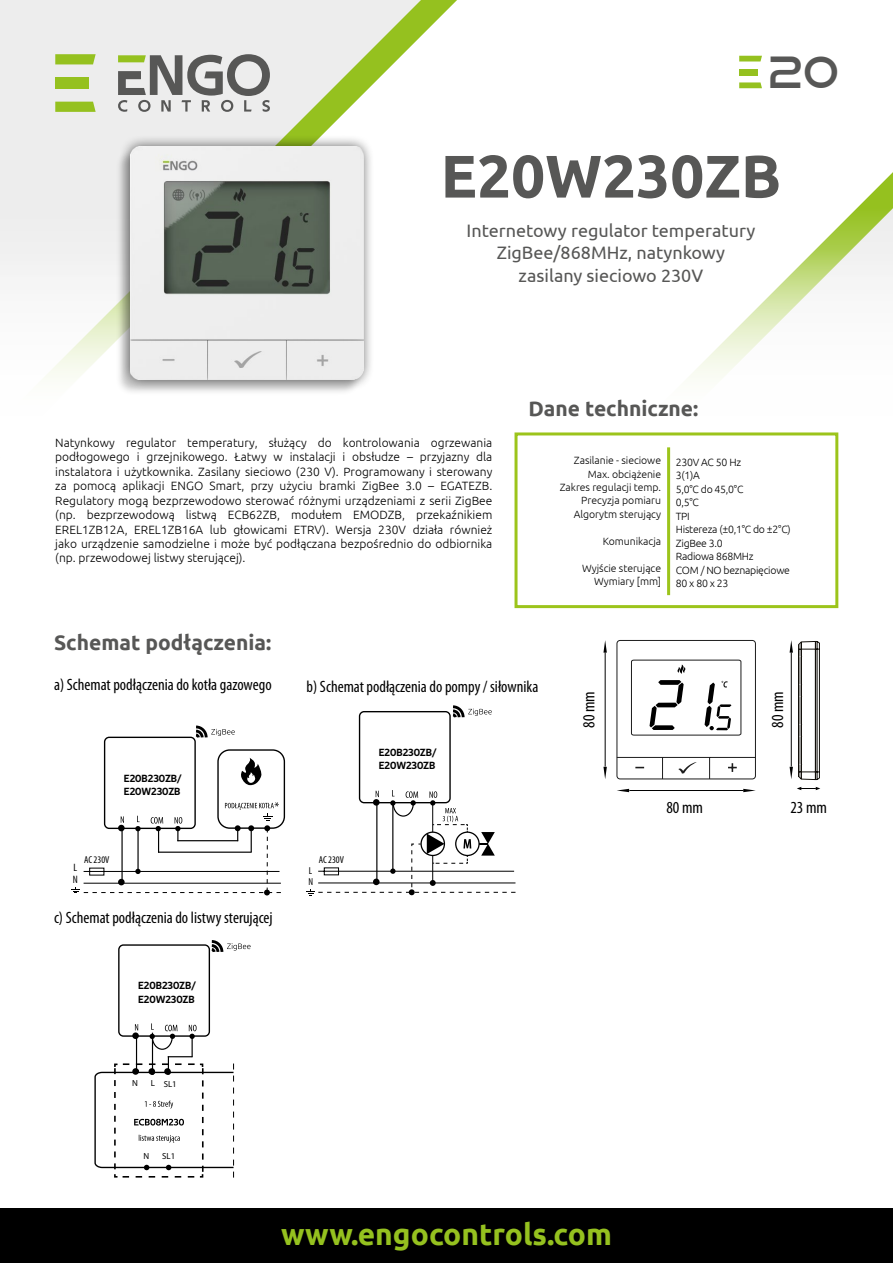
<style>
.page{position:relative;width:893px;height:1263px;background:#fff}
.page>*{position:absolute;margin:0;border:0;box-sizing:border-box;transform-origin:0 0}
.t1{font:700 60px "Ubuntu";color:#575756}
.t2{font:42.9px "Good Times Rg";color:#575756}
.t3{font:700 30px "Ubuntu";color:#95c11f}
.t4{font:700 21px "Ubuntu";color:#575756}
.t5{font:18px/22.5px "Ubuntu";color:#575756;text-align:center}
.t6{font:condensed 16.95px "Myriad Pro";color:#000}
.t7{font:condensed 16.5px "Myriad Pro";color:#000}
.t8{font:300 12px/14.4px "Ubuntu";color:#000;text-align:justify}
.t9{font:condensed 10.8px "Myriad Pro";color:#000}
.t10{font:condensed 10.65px "Myriad Pro";color:#000}
.t11{font:300 10.5px/13.4px "Ubuntu";letter-spacing:-.005em;color:#000;text-align:right}
.t12{font:300 10.5px/13.5px "Ubuntu";letter-spacing:-.025em;color:#000}
.t13{font:10.5px/13.5px "Techna Sans";color:#000}
.t14{font:condensed 10.2px "Myriad Pro";color:#000}
.t15{font:condensed 10.05px "Myriad Pro";color:#000}
.t16{font:8.85px "Myriad Pro";color:#000}
</style>
<div class="page">
<svg style="left:0;top:0;width:427px;height:208px;fill:#ededed"></svg>
<svg style="left:857px;top:183px;width:36px;height:25px"></svg>
<svg style="left:0;top:208px;width:893px;height:249px"></svg>
<div style="left:0;top:249px;width:893px;height:197px;background:#fff"></div>
<svg style="left:118px;top:54px;width:152px;height:58px;background:#b0b1ad"></svg>
<svg style="left:55px;top:54px;width:41px;height:10px"></svg>
<svg style="left:55px;top:102px;width:41px;height:10px"></svg>
<div style="left:55px;top:77px;width:34px;height:12px;background:#95c11f"></div>
<div style="left:514px;top:432px;width:324px;height:176px;border:3px solid #9cc41b"></div>
<hr style="left:667px;top:447px;width:3px;height:148px;background:#9cc41b">
<hr style="left:605px;top:652px;width:1px;height:114px;background:#000">
<hr style="left:629px;top:790px;width:114px;height:1px;background:#000">
<svg style="left:603px;top:640px;width:4px;height:13px"></svg>
<svg style="left:743px;top:789px;width:13px;height:3px"></svg>
<svg style="left:603px;top:767px;width:4px;height:12px"></svg>
<svg style="left:617px;top:789px;width:12px;height:3px"></svg>
<div style="left:0;top:1209px;width:893px;height:54px;background:#000"></div>
<svg style="left:797px;top:787px;width:23px;height:3px"></svg>
<svg style="left:790px;top:640px;width:30px;height:140px"></svg>
<div style="left:115px;top:149px;width:247px;height:247px;background:#000;opacity:.2"></div>
<div style="left:119px;top:135px;width:256px;height:256px;background:#000;opacity:.6"></div>
<img style="left:130px;top:147px;width:233px;height:232px">
<svg style="left:739px;top:56px;width:23px;height:6px"></svg>
<svg style="left:739px;top:82px;width:23px;height:6px"></svg>
<div style="left:739px;top:69px;width:19px;height:6px;background:#95c11f"></div>
<div style="left:104px;top:737px;width:92px;height:92px;border:1px solid #000;border-radius:5px"></div>
<div style="left:217px;top:749px;width:68px;height:80px;border:1px solid #000;border-radius:12px"></div>
<svg style="left:241px;top:758px;width:21px;height:27px"></svg>
<svg style="left:71px;top:802px;width:210px;height:93px"></svg>
<svg style="left:193px;top:725px;width:42px;height:15px"></svg>
<div style="left:118px;top:944px;width:92px;height:93px;border:1px solid #000;border-radius:5px"></div>
<svg style="left:209px;top:940px;width:42px;height:15px"></svg>
<svg style="left:94px;top:1023px;width:141px;height:155px"></svg>
<div style="left:359px;top:711px;width:92px;height:92px;border:1px solid #000;border-radius:5px"></div>
<svg style="left:450px;top:705px;width:42px;height:15px"></svg>
<svg style="left:307px;top:790px;width:208px;height:106px"></svg>
<svg style="left:616px;top:640px;width:140px;height:139px"></svg>
<h2 class="t2" style="left:768px;top:46px;width:73px">20</h2>
<h1 class="t1" style="left:441px;top:140px;width:342px">E20W230ZB</h1>
<h3 class="t5" style="left:467px;top:219px;width:290px">Internetowy regulator temperatury<br>ZigBee/868MHz, natynkowy zasilany sieciowo 230V</h3>
<p class="t8" style="left:55px;top:435px;width:439px">Natynkowy regulator temperatury, służący do kontrolowania ogrzewania podłogowego i grzejnikowego. Łatwy w instalacji i obsłudze – przyjazny dla instalatora i użytkownika. Zasilany sieciowo (230 V). Programowany i sterowany za pomocą aplikacji ENGO Smart, przy użyciu bramki ZigBee 3.0 – EGATEZB.<br>Regulatory mogą bezprzewodowo sterować różnymi urządzeniami z serii ZigBee (np. bezprzewodową listwą ECB62ZB, modułem EMODZB, przekaźnikiem EREL1ZB12A, EREL1ZB16A lub głowicami ETRV). Wersja 230V działa również jako urządzenie samodzielne i może być podłączana bezpośrednio do odbiornika (np. przewodowej listwy sterującej).</p>
<h3 class="t4" style="left:54px;top:630px;width:219px">Schemat podłączenia:</h3>
<h3 class="t4" style="left:528px;top:396px;width:172px">Dane techniczne:</h3>
<p class="t11" style="left:560px;top:454px;width:103px">Zasilanie - sieciowe<br>Max. obciążenie<br>Zakres regulacji temp.<br>Precyzja pomiaru<br>Algorytm sterujący</p>
<p class="t11" style="left:603px;top:534px;width:60px">Komunikacja</p>
<p class="t11" style="left:582px;top:561px;width:80px">Wyjście sterujące<br>Wymiary [mm]</p>
<p class="t12" style="left:676px;top:455px;width:116px">230V AC 50 Hz<br>3(1)A<br>5,0°C do 45,0°C<br>0,5°C<br>TPI<br>Histereza (±0,1°C do ±2°C)<br>ZigBee 3.0<br>Radiowa 868MHz<br>COM / NO beznapięciowe<br>80 x 80 x 23</p>
<h3 class="t7" style="left:54px;top:675px;width:219px">a) Schemat podłączenia do kotła gazowego</h3>
<p class="t13" style="left:124px;top:771px;width:59px">E20B230ZB/<br>E20W230ZB</p>
<p class="t15" style="left:84px;top:854px;width:27px">AC 230V</p>
<p class="t10" style="left:74px;top:861px;width:5px">L</p>
<p class="t9" style="left:73px;top:873px;width:7px">N</p>
<h3 class="t7" style="left:54px;top:908px;width:220px">c) Schemat podłączenia do listwy sterującej</h3>
<p class="t13" style="left:138px;top:979px;width:59px">E20B230ZB/<br>E20W230ZB</p>
<h3 class="t7" style="left:307px;top:676px;width:233px">b) Schemat podłączenia do pompy / siłownika</h3>
<p class="t15" style="left:319px;top:853px;width:27px">AC 230V</p>
<p class="t15" style="left:309px;top:865px;width:5px">L</p>
<p class="t14" style="left:308px;top:876px;width:6px">N</p>
<p class="t13" style="left:379px;top:745px;width:59px">E20B230ZB/<br>E20W230ZB</p>
<h3 class="t6" style="left:578px;top:728px;width:38px;rotate:-90deg">80 mm</h3>
<p class="t16" style="left:132px;top:1078px;width:7px">N</p>
<p class="t16" style="left:151px;top:1078px;width:6px">L</p>
<p class="t16" style="left:164px;top:1078px;width:15px">SL1</p>
<p class="t16" style="left:143px;top:1150px;width:7px">N</p>
<p class="t16" style="left:162px;top:1150px;width:15px">SL1</p>
<h3 class="t3" style="left:281px;top:1216px;width:332px">www.engocontrols.com</h3>
<h3 class="t6" style="left:666px;top:798px;width:38px">80 mm</h3>
<h3 class="t6" style="left:767px;top:728px;width:38px;rotate:-90deg">80 mm</h3>
<h3 class="t6" style="left:790px;top:798px;width:38px">23 mm</h3>
</div>
